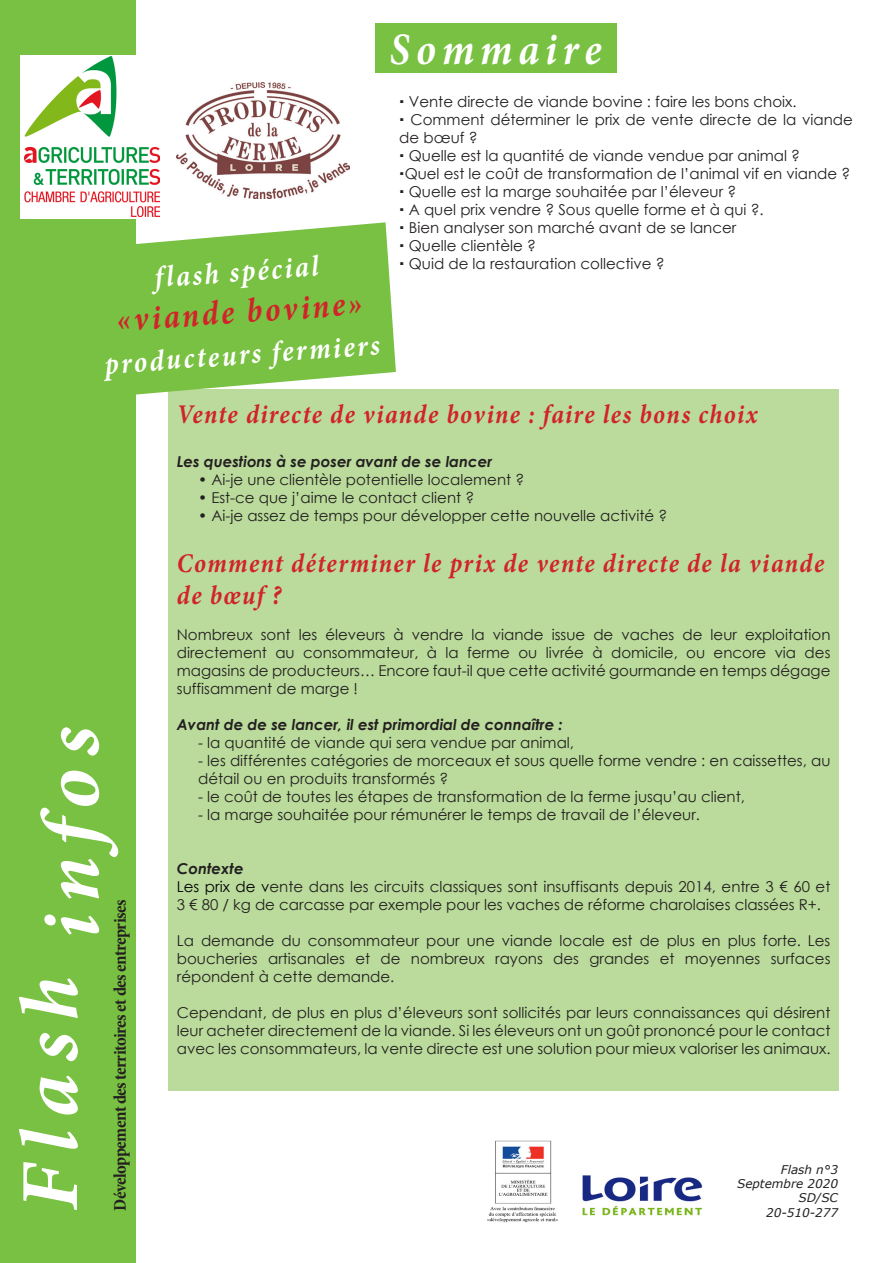
<style>
.page{position:relative;width:893px;height:1263px;background:#fff}
.page>*{position:absolute;margin:0;border:0;box-sizing:border-box;transform-origin:0 0}
.t1{font:italic 700 82.5px "Minion Pro";letter-spacing:.145em;color:#fff}
.t2{font:italic 700 45px "Minion Pro";letter-spacing:.145em;color:#fff;scale:.9 1}
.t3{font:italic 700 34.5px "Minion Pro";color:#d1232a;scale:.9 1}
.t4{font:italic 700 30px "Minion Pro";color:#fff;scale:.9 1}
.t5{font:italic 700 27px/32.4px "Minion Pro";letter-spacing:.055em;color:#d1232a;scale:.9 1}
.t6{font:700 condensed 18px "Minion Pro";letter-spacing:-.03em;color:#231f20}
.t7{font:15px/18px "Century Gothic";color:#231f20}
.t8{font:italic 700 15px "Century Gothic";color:#231f20}
.t9{font:italic 12px "Verdana";color:#231f20}
.s1{color:#000002}
</style>
<div class="page">
<div style="left:375px;top:23px;width:241px;height:50px;background:#79c142"></div>
<div style="left:168px;top:389px;width:671px;height:702px;background:#badb9b"></div>
<img style="left:487px;top:1140px;width:71px;height:83px">
<img style="left:176px;top:83px;width:173px;height:115px">
<img style="left:582px;top:1175px;width:121px;height:41px">
<div style="left:0;top:0;width:136px;height:1263px;background:#79c142"></div>
<div style="left:21px;top:56px;width:143px;height:163px;background:#fff"></div>
<img style="left:24px;top:56px;width:136px;height:161px">
<svg style="left:136px;top:222px;width:260px;height:173px;fill:#79c142"></svg>
<p class="t2" style="left:390px;top:18px;width:237px">Sommaire</p>
<p class="t4" style="left:153px;top:256px;width:184px;rotate:-4deg">flash spécial</p>
<p class="t3" style="left:115px;top:296px;width:275px;rotate:-4deg">«viande bovine»</p>
<p class="t4" style="left:103px;top:343px;width:308px;rotate:-4deg">producteurs fermiers</p>
<p class="t7" style="left:409px;top:93px;width:389px">Vente directe de viande bovine : faire les bons choix.</p>
<p class="t7" style="left:399px;top:111px;width:455px;text-indent:11px">Comment déterminer le prix de vente directe de la viande de bœuf ?</p>
<p class="t7" style="left:409px;top:147px;width:393px">Quelle est la quantité de viande vendue par animal ?</p>
<p class="t7" style="left:405px;top:165px;width:447px">Quel est le coût de transformation de l’animal vif en viande ?</p>
<p class="t7" style="left:409px;top:183px;width:329px">Quelle est la marge souhaitée par l’éleveur ?</p>
<p class="t7" style="left:409px;top:201px;width:356px">A quel prix vendre ? Sous quelle forme et à qui ?.</p>
<p class="t7" style="left:409px;top:219px;width:329px">Bien analyser son marché avant de se lancer</p>
<p class="t7" style="left:409px;top:237px;width:129px">Quelle clientèle ?</p>
<p class="t7" style="left:409px;top:255px;width:257px">Quid de la restauration collective ?</p>
<p class="t1" style="left:13px;top:938px;width:213px;rotate:-90deg">infos</p>
<p class="t6" style="left:108px;top:1211px;width:313px;rotate:-90deg">Développement des territoires et des entreprises</p>
<p class="t1" style="left:-8px;top:1211px;width:236px;rotate:-90deg">Flash</p>
<p class="t5" style="left:177px;top:398px;width:647px">Vente directe de viande bovine : faire les bons choix</p>
<p class="t8" style="left:177px;top:451px;width:317px">Les questions à se poser avant de se lancer</p>
<p class="t7" style="left:198px;top:471px;width:328px">• Ai-je une clientèle potentielle localement ?</p>
<p class="t7" style="left:198px;top:489px;width:278px">• Est-ce que j’aime le contact client ?</p>
<p class="t7" style="left:198px;top:507px;width:471px">• Ai-je assez de temps pour développer cette nouvelle activité ?</p>
<p class="t5" style="left:177px;top:547px;width:721px">Comment déterminer le prix de vente directe de la viande de bœuf ?</p>
<p class="t7" style="left:177px;top:626px;width:655px;text-align:justify">Nombreux sont les éleveurs à vendre la viande issue de vaches de leur exploitation directement au consommateur, à la ferme ou livrée à domicile, ou encore via des magasins de producteurs… Encore faut-il que cette activité gourmande en temps dégage suffisamment de marge !</p>
<p class="t8" style="left:177px;top:713px;width:387px">Avant de de se lancer, il est primordial de connaître :</p>
<p class="t7" style="left:198px;top:734px;width:377px">- la quantité de viande qui sera vendue par animal,</p>
<p class="t7" style="left:198px;top:752px;width:634px">- les différentes catégories de morceaux et sous quelle forme vendre : en caissettes, au détail ou en produits transformés ?</p>
<p class="t7" style="left:198px;top:788px;width:548px">- le coût de toutes les étapes de transformation de la ferme jusqu’au client,</p>
<p class="t7" style="left:198px;top:806px;width:503px">- la marge souhaitée pour rémunérer le temps de travail de l’éleveur.</p>
<p class="t8" style="left:177px;top:857px;width:68px">Contexte</p>
<p class="t7" style="left:177px;top:878px;width:655px"><span class="s1">Les prix de v</span>ente dans les circuits classiques sont insuffisants depuis 2014, entre 3 € 60 et<br>3 € 80 / kg de carcasse par exemple pour les vaches de réforme charolaises classées R+.</p>
<p class="t7" style="left:177px;top:932px;width:655px;text-align:justify">La demande du consommateur pour une viande locale est de plus en plus forte. Les boucheries artisanales et de nombreux rayons des grandes et moyennes surfaces répondent à cette demande.</p>
<p class="t7" style="left:177px;top:1004px;width:655px;text-align:justify">Cependant, de plus en plus d’éleveurs sont sollicités par leurs connaissances qui désirent leur acheter directement de la viande. Si les éleveurs ont un goût prononcé pour le contact avec les consommateurs, la vente directe est une solution pour mieux valoriser les animaux.</p>
<p class="t9" style="left:781px;top:1161px;width:59px">Flash n°3</p>
<p class="t9" style="left:737px;top:1175px;width:102px">Septembre 2020</p>
<p class="t9" style="left:799px;top:1190px;width:41px">SD/SC</p>
<p class="t9" style="left:766px;top:1204px;width:73px">20-510-277</p>
</div>
